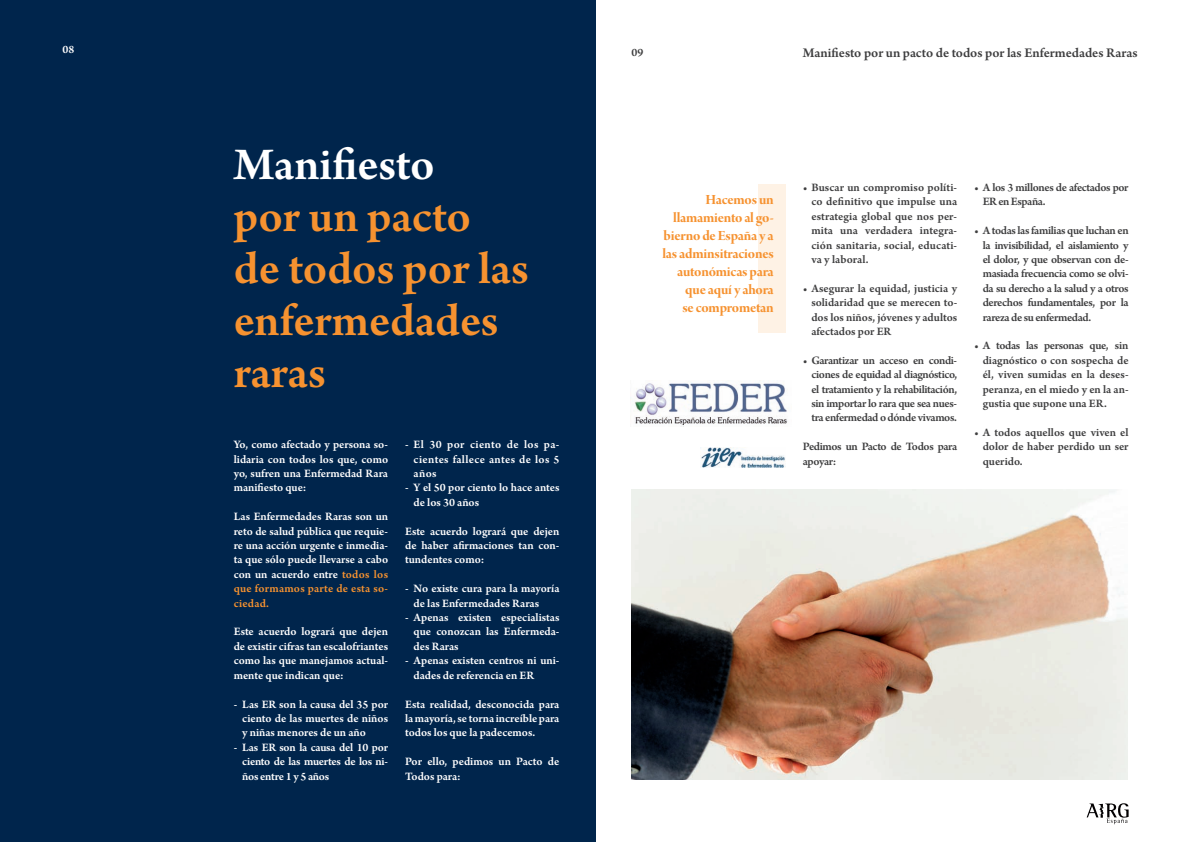
<style>
.page{position:relative;width:1191px;height:842px;background:#fff}
.page>*{position:absolute;margin:0;border:0;box-sizing:border-box;transform-origin:0 0}
.t1{font:600 48px "Arno Pro";color:#f69230}
.t2{font:600 48px "Arno Pro";letter-spacing:-.005em;color:#fff}
.t3{font:15px/18px "Arno Pro Bold Display";letter-spacing:-.015em;color:#f69230;text-align:right}
.t4{font:600 14px "Arno Pro";color:#3e3e3f}
.t5{font:600 12px/14.4px "Arno Pro";letter-spacing:-.005em;color:#fff;text-align:justify}
.numerat{font:600 12px/14.4px "Arno Pro";letter-spacing:-.005em;color:#3e3e3f;text-align:justify}
.numerat-2{font:600 12px/14.4px "Arno Pro";letter-spacing:-.03em;color:#3e3e3f}
.Estilo_de_párrafo_1{font:600 12px/14.4px "Arno Pro";letter-spacing:-.035em;color:#3e3e3f}
.s1{color:#f69230}
</style>
<div class="page">
<div style="left:758px;top:184px;width:28px;height:149px;background:#fef2e5"></div>
<img style="left:631px;top:489px;width:496px;height:291px">
<div style="left:0;top:0;width:595px;height:842px;background:#00254c"></div>
<svg style="left:1086px;top:803px;width:42px;height:21px"></svg>
<img style="left:630px;top:382px;width:158px;height:44px">
<img style="left:701px;top:448px;width:85px;height:20px">
<p class="t5" style="left:62px;top:43px;width:13px">08</p>
<p class="t2" style="left:234px;top:137px;width:202px">Manifiesto</p>
<p class="t1" style="left:234px;top:189px;width:239px">por un pacto</p>
<p class="t1" style="left:234px;top:241px;width:297px">de todos por las</p>
<p class="t1" style="left:234px;top:293px;width:266px">enfermedades</p>
<p class="t1" style="left:234px;top:345px;width:94px">raras</p>
<p class="t5" style="left:234px;top:438px;width:156px">Yo, como afectado y persona so&shy;lidaria con todos los que, como yo, sufren una Enfermedad Rara manifiesto que:</p>
<p class="t5" style="left:234px;top:510px;width:156px">Las Enfermedades Raras son un reto de salud pública que requie&shy;re una acción urgente e inmedia&shy;ta que sólo puede llevarse a cabo con un acuerdo entre <span class="s1">todos los que formamos parte de esta so&shy;ciedad.</span></p>
<p class="t5" style="left:234px;top:625px;width:156px">Este acuerdo logrará que dejen de existir cifras tan escalofriantes como las que manejamos actual&shy;mente que indican que:</p>
<p class="t5" style="left:242px;top:697px;width:147px;text-indent:-9px">- Las ER son la causa del 35 por ciento de las muertes de niños y niñas menores de un año</p>
<p class="t5" style="left:242px;top:740px;width:147px;text-indent:-9px">- Las ER son la causa del 10 por ciento de las muertes de los ni&shy;ños entre 1 y 5 años</p>
<p class="t5" style="left:413px;top:438px;width:147px;text-indent:-8px">- El 30 por ciento de los pa&shy;cientes fallece antes de los 5 años</p>
<p class="t5" style="left:413px;top:481px;width:147px;text-indent:-9px">- Y el 50 por ciento lo hace antes de los 30 años</p>
<p class="t5" style="left:405px;top:524px;width:156px">Este acuerdo logrará que dejen de haber afirmaciones tan con&shy;tundentes como:</p>
<p class="t5" style="left:413px;top:582px;width:147px;text-indent:-9px">- No existe cura para la mayoría de las Enfermedades Raras</p>
<p class="t5" style="left:413px;top:611px;width:147px;text-indent:-9px">- Apenas existen especialistas que conozcan las Enfermeda&shy;des Raras</p>
<p class="t5" style="left:413px;top:654px;width:147px;text-indent:-8px">- Apenas existen centros ni uni&shy;dades de referencia en ER</p>
<p class="t5" style="left:405px;top:697px;width:156px">Esta realidad, desconocida para la mayoría, se torna increíble para todos los que la padecemos.</p>
<p class="t5" style="left:405px;top:755px;width:156px">Por ello, pedimos un Pacto de<br>Todos para:</p>
<p class="numerat" style="left:631px;top:46px;width:13px">09</p>
<p class="t4" style="left:803px;top:44px;width:336px">Manifiesto por un pacto de todos por las Enfermedades Raras</p>
<p class="t3" style="left:705px;top:191px;width:70px">Hacemos un</p>
<p class="t3" style="left:662px;top:209px;width:113px">llamamiento al go&shy;bierno de España y a las adminsitraciones autonómicas para</p>
<p class="t3" style="left:685px;top:281px;width:90px">que aquí y ahora</p>
<p class="t3" style="left:682px;top:299px;width:93px">se comprometan</p>
<p class="numerat" style="left:811px;top:181px;width:147px;text-indent:-8px">• Buscar un compromiso políti&shy;co definitivo que impulse una estrategia global que nos per&shy;mita una verdadera integra&shy;ción sanitaria, social, educati&shy;va y laboral.</p>
<p class="numerat" style="left:811px;top:282px;width:147px;text-indent:-9px">• Asegurar la equidad, justicia y solidaridad que se merecen to&shy;dos los niños, jóvenes y adultos afectados por ER</p>
<p class="numerat" style="left:811px;top:354px;width:147px;text-indent:-8px">• Garantizar un acceso en condi&shy;ciones de equidad al diagnóstico, el tratamiento y la rehabilitación, sin importar lo rara que sea nues&shy;tra enfermedad o dónde vivamos.</p>
<p class="Estilo_de_párrafo_1" style="left:803px;top:440px;width:156px">Pedimos un Pacto de Todos para apoyar:</p>
<p class="numerat-2" style="left:982px;top:181px;width:147px;text-indent:-9px">• A los 3 millones de afectados por<br>ER en España.</p>
<p class="numerat" style="left:982px;top:224px;width:147px;text-indent:-9px">• A todas las familias que luchan en la invisibilidad, el aislamiento y el dolor, y que observan con de&shy;masiada frecuencia como se olvi&shy;da su derecho a la salud y a otros derechos fundamentales, por la rareza de su enfermedad.</p>
<p class="numerat" style="left:982px;top:339px;width:147px;text-indent:-9px">• A todas las personas que, sin diagnóstico o con sospecha de él, viven sumidas en la deses&shy;peranza, en el miedo y en la an&shy;gustia que supone una ER.</p>
<p class="numerat" style="left:982px;top:426px;width:147px;text-indent:-9px">• A todos aquellos que viven el dolor de haber perdido un ser querido.</p>
</div>
